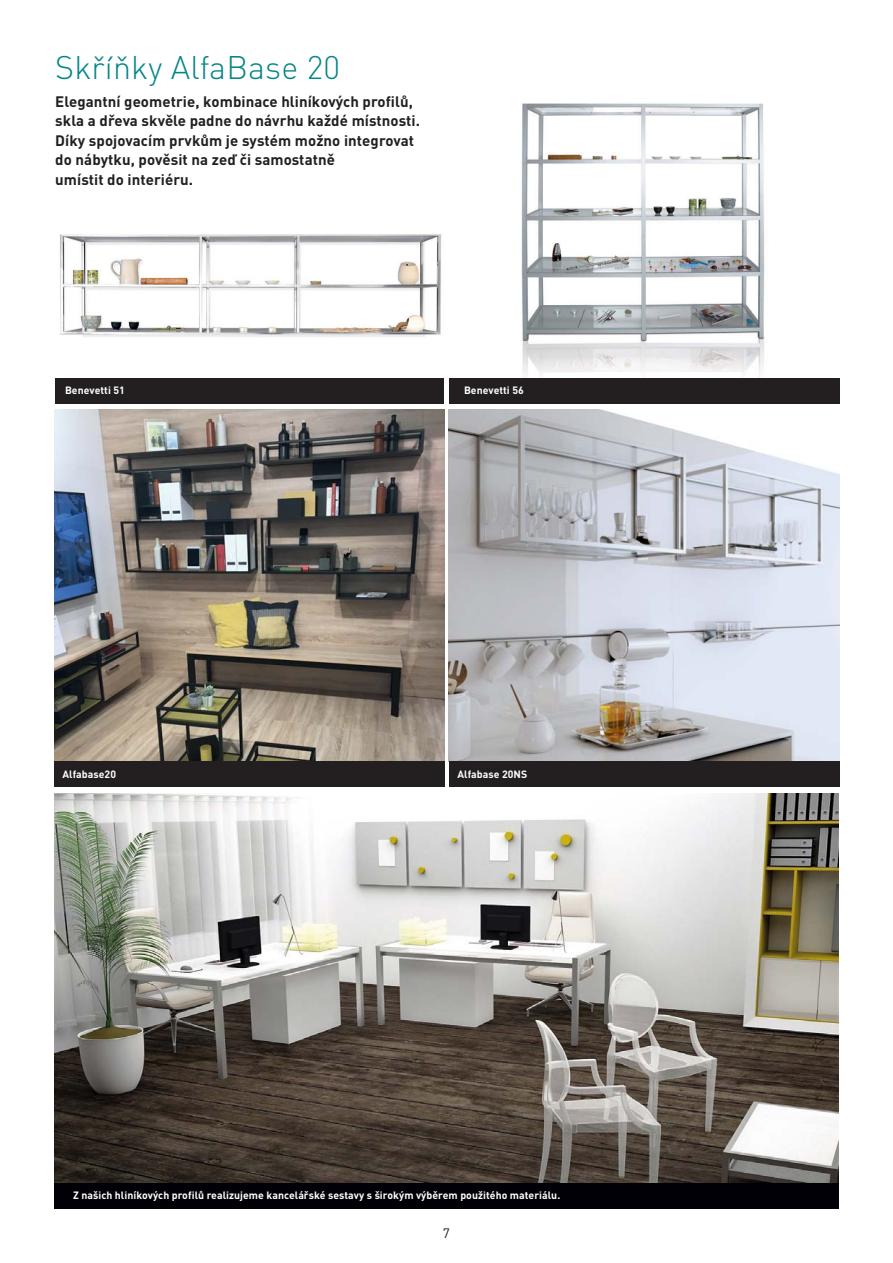
<style>
.page{position:relative;width:893px;height:1263px;background:#fff}
.page>*{position:absolute;margin:0;border:0;box-sizing:border-box;transform-origin:0 0}
.t1{font:300 32.25px "DINCE";letter-spacing:.005em;color:#058587}
.t2{font:700 15px/19.5px "DINCE";letter-spacing:.005em;color:#231f20}
.t3{font:13.5px "DINCE";color:#231f20}
.t4{font:700 10.5px "DINCE";letter-spacing:.005em;color:#fff}
</style>
<div class="page">
<img style="left:521px;top:103px;width:244px;height:274px">
<img style="left:60px;top:234px;width:381px;height:103px">
<div style="left:55px;top:378px;width:389px;height:25px;background:#231f20"></div>
<div style="left:449px;top:378px;width:391px;height:25px;background:#231f20"></div>
<img style="left:54px;top:793px;width:785px;height:391px">
<div style="left:54px;top:1184px;width:785px;height:25px;background:#010006"></div>
<img style="left:449px;top:410px;width:391px;height:351px">
<img style="left:54px;top:410px;width:390px;height:351px">
<div style="left:449px;top:761px;width:391px;height:26px;background:#231f20"></div>
<div style="left:54px;top:761px;width:390px;height:26px;background:#231f20"></div>
<h1 class="t1" style="left:55px;top:56px;width:286px">Skříňky AlfaBase 20</h1>
<p class="t2" style="left:55px;top:93px;width:366px">Elegantní geometrie, kombinace hliníkových profilů, skla a dřeva skvěle padne do návrhu každé místnosti.<br>Díky spojovacím prvkům je systém možno integrovat do nábytku, pověsit na zeď či samostatně<br>umístit do interiéru.</p>
<p class="t4" style="left:65px;top:387px;width:61px">Benevetti 51</p>
<p class="t4" style="left:464px;top:387px;width:61px">Benevetti 56</p>
<p class="t4" style="left:63px;top:770px;width:55px">Alfabase20</p>
<p class="t4" style="left:457px;top:770px;width:71px">Alfabase 20NS</p>
<p class="t4" style="left:73px;top:1191px;width:489px">Z našich hliníkových profilů realizujeme kancelářské sestavy s širokým výběrem použitého materiálu.</p>
<p class="t3" style="left:443px;top:1228px;width:9px">7</p>
</div>
